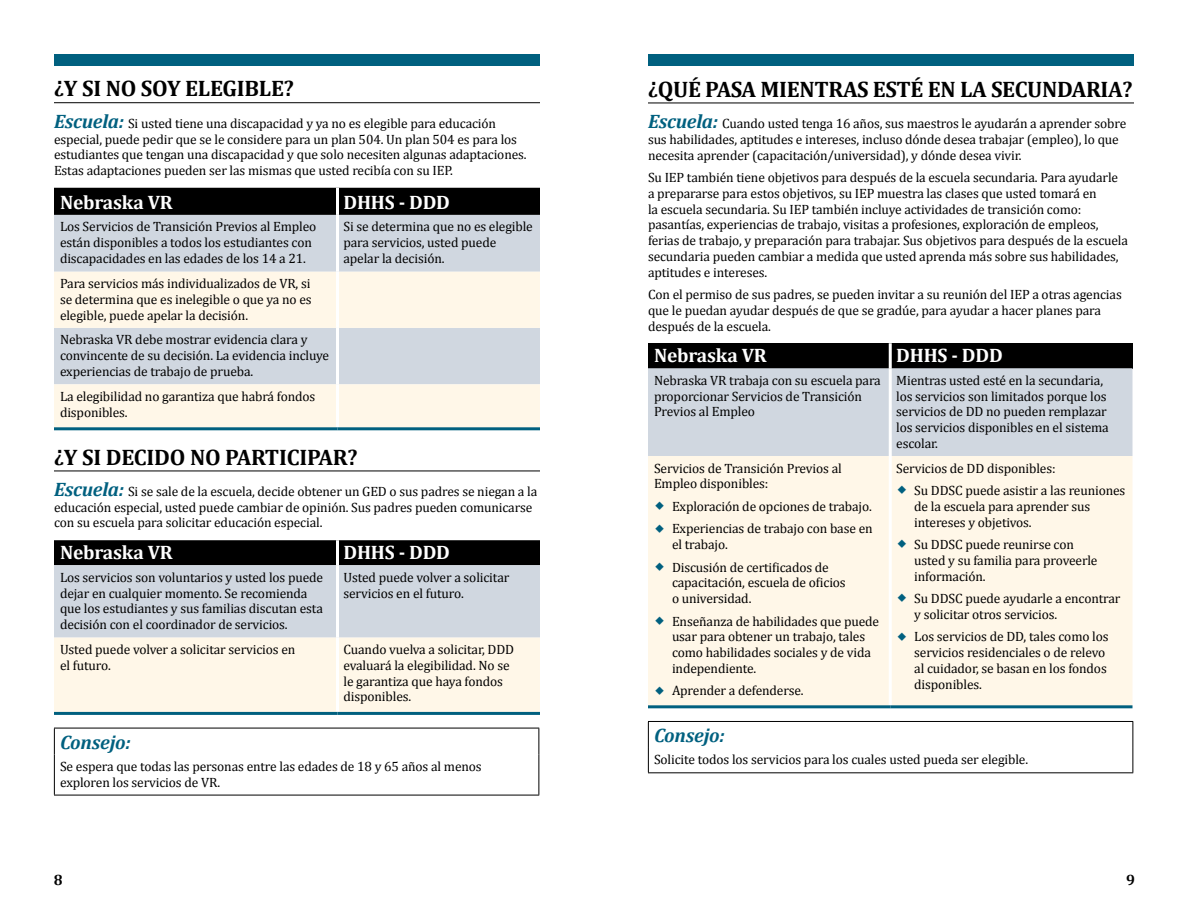
<style>
.page{position:relative;width:1188px;height:918px;background:#fff}
.page>*{position:absolute;margin:0;border:0;box-sizing:border-box;transform-origin:0 0}
.t1{font:700 22.5px "Cambria";letter-spacing:-.015em;color:#000}
.t2{font:700 19.5px "Cambria";letter-spacing:-.01em;color:#fff}
.t3{font:italic 700 19.5px "Cambria";letter-spacing:-.01em;color:#00607f}
.t4{font:700 15px "Cambria";color:#000}
.t5{font:13.5px/15.8px "Cambria";letter-spacing:-.01em;color:#000}
.s1{font-weight:700;font-style:italic;font-size:19.5px;color:#00607f}
</style>
<div class="page">
<div style="left:54px;top:54px;width:486px;height:12px;background:#00607f"></div>
<div style="left:648px;top:54px;width:486px;height:12px;background:#00607f"></div>
<hr style="left:54px;top:102px;width:486px;height:1px;background:#000">
<hr style="left:54px;top:471px;width:486px;height:1px;background:#000">
<div style="left:54px;top:188px;width:486px;height:27px;background:#000"></div>
<div style="left:54px;top:215px;width:486px;height:57px;background:#d0d7e0"></div>
<svg style="left:54px;top:272px;width:486px;height:155px;background:#edebe5"></svg>
<hr style="left:336px;top:188px;width:3px;height:27px;background:#fff">
<hr style="left:336px;top:215px;width:3px;height:57px;background:#fff">
<hr style="left:336px;top:272px;width:3px;height:56px;background:#fff">
<hr style="left:336px;top:328px;width:3px;height:56px;background:#fff">
<hr style="left:336px;top:384px;width:3px;height:43px;background:#fff">
<hr style="left:54px;top:427px;width:284px;height:3px;background:#00607f">
<hr style="left:338px;top:427px;width:202px;height:3px;background:#00607f">
<svg style="left:54px;top:540px;width:486px;height:172px;background:#c6c5c3"></svg>
<hr style="left:336px;top:540px;width:3px;height:25px;background:#fff">
<hr style="left:336px;top:565px;width:3px;height:73px;background:#fff">
<hr style="left:336px;top:638px;width:3px;height:74px;background:#fff">
<hr style="left:54px;top:712px;width:284px;height:3px;background:#00607f">
<hr style="left:338px;top:712px;width:202px;height:3px;background:#00607f">
<hr style="left:54px;top:728px;width:485px;height:1px;background:#000">
<svg style="left:54px;top:728px;width:1px;height:27px"></svg>
<svg style="left:538px;top:728px;width:1px;height:27px"></svg>
<hr style="left:54px;top:755px;width:1px;height:40px;background:#000">
<hr style="left:538px;top:755px;width:1px;height:40px;background:#000">
<hr style="left:54px;top:795px;width:485px;height:1px;background:#000">
<hr style="left:648px;top:103px;width:486px;height:1px;background:#000">
<div style="left:648px;top:343px;width:242px;height:25px;background:#000"></div>
<div style="left:890px;top:343px;width:242px;height:25px;background:#000"></div>
<div style="left:648px;top:368px;width:484px;height:88px;background:#d0d7e0"></div>
<div style="left:648px;top:456px;width:484px;height:249px;background:#fff7e8"></div>
<hr style="left:889px;top:343px;width:3px;height:25px;background:#fff">
<hr style="left:889px;top:368px;width:3px;height:88px;background:#fff">
<hr style="left:889px;top:456px;width:3px;height:249px;background:#fff">
<hr style="left:648px;top:705px;width:242px;height:3px;background:#00607f">
<hr style="left:890px;top:705px;width:242px;height:3px;background:#00607f">
<hr style="left:648px;top:721px;width:485px;height:1px;background:#000">
<svg style="left:648px;top:722px;width:1px;height:50px"></svg>
<svg style="left:1132px;top:722px;width:1px;height:50px"></svg>
<hr style="left:648px;top:772px;width:485px;height:1px;background:#000">
<svg style="left:656px;top:501px;width:8px;height:9px"></svg>
<svg style="left:656px;top:524px;width:8px;height:8px"></svg>
<svg style="left:656px;top:562px;width:8px;height:9px"></svg>
<svg style="left:656px;top:616px;width:8px;height:9px"></svg>
<svg style="left:656px;top:686px;width:8px;height:8px"></svg>
<svg style="left:898px;top:486px;width:8px;height:8px"></svg>
<svg style="left:898px;top:540px;width:8px;height:8px"></svg>
<svg style="left:898px;top:594px;width:8px;height:8px"></svg>
<svg style="left:898px;top:632px;width:8px;height:8px"></svg>
<h1 class="t1" style="left:54px;top:73px;width:242px">¿Y SI NO SOY ELEGIBLE?</h1>
<p class="t5" style="left:54px;top:115px;width:474px"><span class="s1">Escuela:</span> Si usted tiene una discapacidad y ya no es elegible para educación especial, puede pedir que se le considere para un plan 504. Un plan 504 es para los estudiantes que tengan una discapacidad y que solo necesiten algunas adaptaciones.<br>Estas adaptaciones pueden ser las mismas que usted recibía con su IEP.</p>
<h2 class="t2" style="left:60px;top:189px;width:114px">Nebraska VR</h2>
<h2 class="t2" style="left:343px;top:189px;width:108px">DHHS - DDD</h2>
<p class="t5" style="left:60px;top:219px;width:258px">Los Servicios de Transición Previos al Empleo están disponibles a todos los estudiantes con discapacidades en las edades de los 14 a 21.</p>
<p class="t5" style="left:344px;top:219px;width:191px">Si se determina que no es elegible para servicios, usted puede apelar la decisión.</p>
<p class="t5" style="left:60px;top:276px;width:253px;text-align:justify">Para servicios más individualizados de VR, si se determina que es inelegible o que ya no es elegible, puede apelar la decisión.</p>
<p class="t5" style="left:60px;top:332px;width:271px">Nebraska VR debe mostrar evidencia clara y convincente de su decisión. La evidencia incluye experiencias de trabajo de prueba.</p>
<p class="t5" style="left:60px;top:388px;width:257px">La elegibilidad no garantiza que habrá fondos disponibles.</p>
<h1 class="t1" style="left:54px;top:441px;width:305px">¿Y SI DECIDO NO PARTICIPAR?</h1>
<p class="t5" style="left:54px;top:483px;width:485px"><span class="s1">Escuela:</span> Si se sale de la escuela, decide obtener un GED o sus padres se niegan a la educación especial, usted puede cambiar de opinión. Sus padres pueden comunicarse con su escuela para solicitar educación especial.</p>
<h2 class="t2" style="left:60px;top:539px;width:114px">Nebraska VR</h2>
<h2 class="t2" style="left:343px;top:539px;width:108px">DHHS - DDD</h2>
<p class="t5" style="left:60px;top:569px;width:265px">Los servicios son voluntarios y usted los puede dejar en cualquier momento. Se recomienda que los estudiantes y sus familias discutan esta decisión con el coordinador de servicios.</p>
<p class="t5" style="left:344px;top:569px;width:167px">Usted puede volver a solicitar servicios en el futuro.</p>
<p class="t5" style="left:60px;top:642px;width:237px">Usted puede volver a solicitar servicios en el futuro.</p>
<p class="t5" style="left:344px;top:642px;width:172px">Cuando vuelva a solicitar, DDD evaluará la elegibilidad. No se le garantiza que haya fondos disponibles.</p>
<h2 class="t3" style="left:60px;top:728px;width:72px">Consejo:</h2>
<p class="t5" style="left:60px;top:758px;width:423px">Se espera que todas las personas entre las edades de 18 y 65 años al menos exploren los servicios de VR.</p>
<h1 class="t1" style="left:648px;top:73px;width:486px">¿QUÉ PASA MIENTRAS ESTÉ EN LA SECUNDARIA?</h1>
<p class="t5" style="left:648px;top:115px;width:480px"><span class="s1">Escuela:</span> Cuando usted tenga 16 años, sus maestros le ayudarán a aprender sobre sus habilidades, aptitudes e intereses, incluso dónde desea trabajar (empleo), lo que necesita aprender (capacitación/universidad), y dónde desea vivir.</p>
<p class="t5" style="left:648px;top:169px;width:482px">Su IEP también tiene objetivos para después de la escuela secundaria. Para ayudarle a prepararse para estos objetivos, su IEP muestra las clases que usted tomará en<br>la escuela secundaria. Su IEP también incluye actividades de transición como: pasantías, experiencias de trabajo, visitas a profesiones, exploración de empleos, ferias de trabajo, y preparación para trabajar. Sus objetivos para después de la escuela secundaria pueden cambiar a medida que usted aprenda más sobre sus habilidades, aptitudes e intereses.</p>
<p class="t5" style="left:648px;top:287px;width:475px">Con el permiso de sus padres, se pueden invitar a su reunión del IEP a otras agencias que le puedan ayudar después de que se gradúe, para ayudar a hacer planes para después de la escuela.</p>
<h2 class="t2" style="left:654px;top:342px;width:114px">Nebraska VR</h2>
<h2 class="t2" style="left:896px;top:342px;width:108px">DHHS - DDD</h2>
<p class="t5" style="left:654px;top:372px;width:228px">Nebraska VR trabaja con su escuela para proporcionar Servicios de Transición<br>Previos al Empleo</p>
<p class="t5" style="left:896px;top:372px;width:214px">Mientras usted esté en la secundaria, los servicios son limitados porque los servicios de DD no pueden remplazar los servicios disponibles en el sistema escolar.</p>
<p class="t5" style="left:654px;top:460px;width:189px">Servicios de Transición Previos al<br>Empleo disponibles:</p>
<p class="t5" style="left:672px;top:495px;width:202px;line-height:22.5px">Exploración de opciones de trabajo.<br>Experiencias de trabajo con base en</p>
<p class="t5" style="left:672px;top:533px;width:158px;line-height:22.5px">el trabajo.<br>Discusión de certificados de</p>
<p class="t5" style="left:672px;top:575px;width:175px">capacitación, escuela de oficios o universidad.</p>
<p class="t5" style="left:672px;top:613px;width:209px">Enseñanza de habilidades que puede usar para obtener un trabajo, tales como habilidades sociales y de vida independiente.</p>
<p class="t5" style="left:672px;top:683px;width:133px">Aprender a defenderse.</p>
<p class="t5" style="left:914px;top:457px;width:213px;line-height:22.5px;text-indent:-18px">Servicios de DD disponibles:<br>Su DDSC puede asistir a las reuniones</p>
<p class="t5" style="left:914px;top:498px;width:178px">de la escuela para aprender sus intereses y objetivos.</p>
<p class="t5" style="left:914px;top:536px;width:185px">Su DDSC puede reunirse con usted y su familia para proveerle información.</p>
<p class="t5" style="left:914px;top:590px;width:208px">Su DDSC puede ayudarle a encontrar y solicitar otros servicios.</p>
<p class="t5" style="left:914px;top:629px;width:196px">Los servicios de DD, tales como los servicios residenciales o de relevo al cuidador, se basan en los fondos disponibles.</p>
<h2 class="t3" style="left:654px;top:722px;width:72px">Consejo:</h2>
<p class="t5" style="left:654px;top:752px;width:376px">Solicite todos los servicios para los cuales usted pueda ser elegible.</p>
<p class="t4" style="left:54px;top:870px;width:10px">8</p>
<p class="t4" style="left:1126px;top:870px;width:10px">9</p>
</div>
